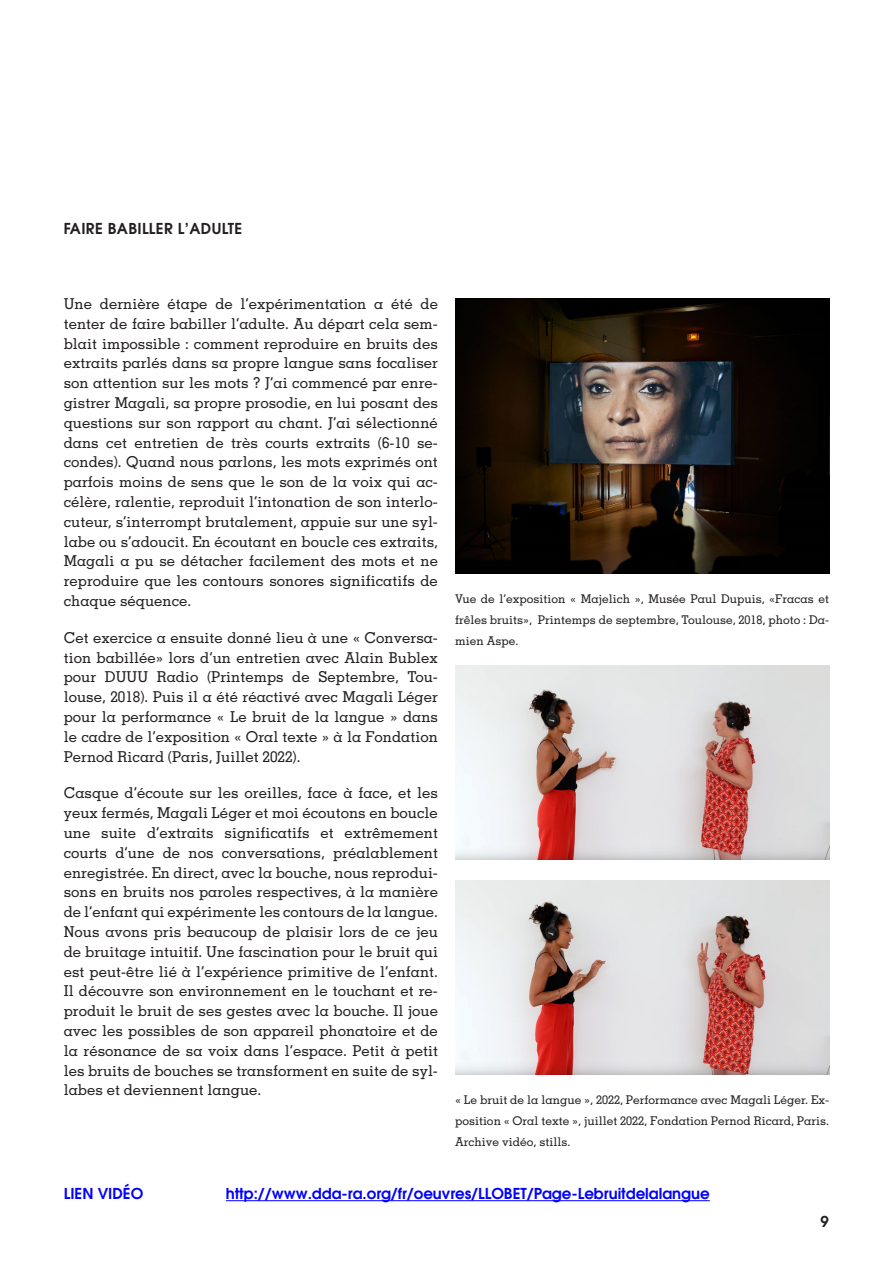
<style>
.page{position:relative;width:893px;height:1263px;background:#fff}
.page>*{position:absolute;margin:0;border:0;box-sizing:border-box;transform-origin:0 0}
.t1{font:500 15px/19.8px "Memphis";color:#231f20;text-align:justify}
.PARA_22{font:600 15px "Avant Garde LT";color:#00f}
.t2{font:600 15px "Avant Garde LT";letter-spacing:.025em;color:#231f20}
.t3{font:500 12px/21px "Memphis";color:#231f20;text-align:justify}
</style>
<div class="page">
<img style="left:455px;top:298px;width:374px;height:275px">
<img style="left:455px;top:666px;width:374px;height:193px">
<img style="left:455px;top:880px;width:374px;height:194px">
<hr style="left:226px;top:1200px;width:484px;height:1px;background:#00f">
<p class="t2" style="left:64px;top:219px;width:180px">FAIRE BABILLER L’ADULTE</p>
<p class="t1" style="left:64px;top:294px;width:376px">Une dernière étape de l’expérimentation a été de tenter de faire babiller l’adulte. Au départ cela sem&shy;blait impossible : comment reproduire en bruits des extraits parlés dans sa propre langue sans focaliser son attention sur les mots ? J’ai commencé par enre&shy;gistrer Magali, sa propre prosodie, en lui posant des questions sur son rapport au chant. J’ai sélectionné dans cet entretien de très courts extraits (6-10 se&shy;condes). Quand nous parlons, les mots exprimés ont parfois moins de sens que le son de la voix qui ac&shy;célère, ralentie, reproduit l’intonation de son interlo&shy;cuteur, s’interrompt brutalement, appuie sur une syl&shy;labe ou s’adoucit. En écoutant en boucle ces extraits, Magali a pu se détacher facilement des mots et ne reproduire que les contours sonores significatifs de chaque séquence.</p>
<p class="t1" style="left:64px;top:627px;width:376px">Cet exercice a ensuite donné lieu à une « Conversa&shy;tion babillée» lors d’un entretien avec Alain Bublex pour DUUU Radio (Printemps de Septembre, Tou&shy;louse, 2018). Puis il a été réactivé avec Magali Léger pour la performance « Le bruit de la langue » dans le cadre de l’exposition « Oral texte » à la Fondation Pernod Ricard (Paris, Juillet 2022).</p>
<p class="t1" style="left:64px;top:783px;width:376px">Casque d’écoute sur les oreilles, face à face, et les yeux fermés, Magali Léger et moi écoutons en boucle une suite d’extraits significatifs et extrêmement courts d’une de nos conversations, préalablement enregistrée. En direct, avec la bouche, nous reprodui&shy;sons en bruits nos paroles respectives, à la manière de l’enfant qui expérimente les contours de la langue.<br>Nous avons pris beaucoup de plaisir lors de ce jeu de bruitage intuitif. Une fascination pour le bruit qui est peut-être lié à l’expérience primitive de l’enfant.<br>Il découvre son environnement en le touchant et re&shy;produit le bruit de ses gestes avec la bouche. Il joue avec les possibles de son appareil phonatoire et de la résonance de sa voix dans l’espace. Petit à petit les bruits de bouches se transforment en suite de syl&shy;labes et deviennent langue.</p>
<p class="t3" style="left:455px;top:589px;width:376px">Vue de l’exposition « Majelich », Musée Paul Dupuis, «Fracas et frêles bruits», Printemps de septembre, Toulouse, 2018, photo : Da&shy;mien Aspe.</p>
<p class="t3" style="left:455px;top:1089px;width:376px">« Le bruit de la langue », 2022, Performance avec Magali Léger. Ex&shy;position « Oral texte », juillet 2022, Fondation Pernod Ricard, Paris.<br>Archive vidéo, stills.</p>
<p class="PARA_22" style="left:64px;top:1184px;width:81px">LIEN VIDÉO</p>
<p class="PARA_22" style="left:226px;top:1184px;width:485px">http://www.dda-ra.org/fr/oeuvres/LLOBET/Page-Lebruitdelalangue</p>
<p class="t2" style="left:820px;top:1212px;width:10px">9</p>
</div>
